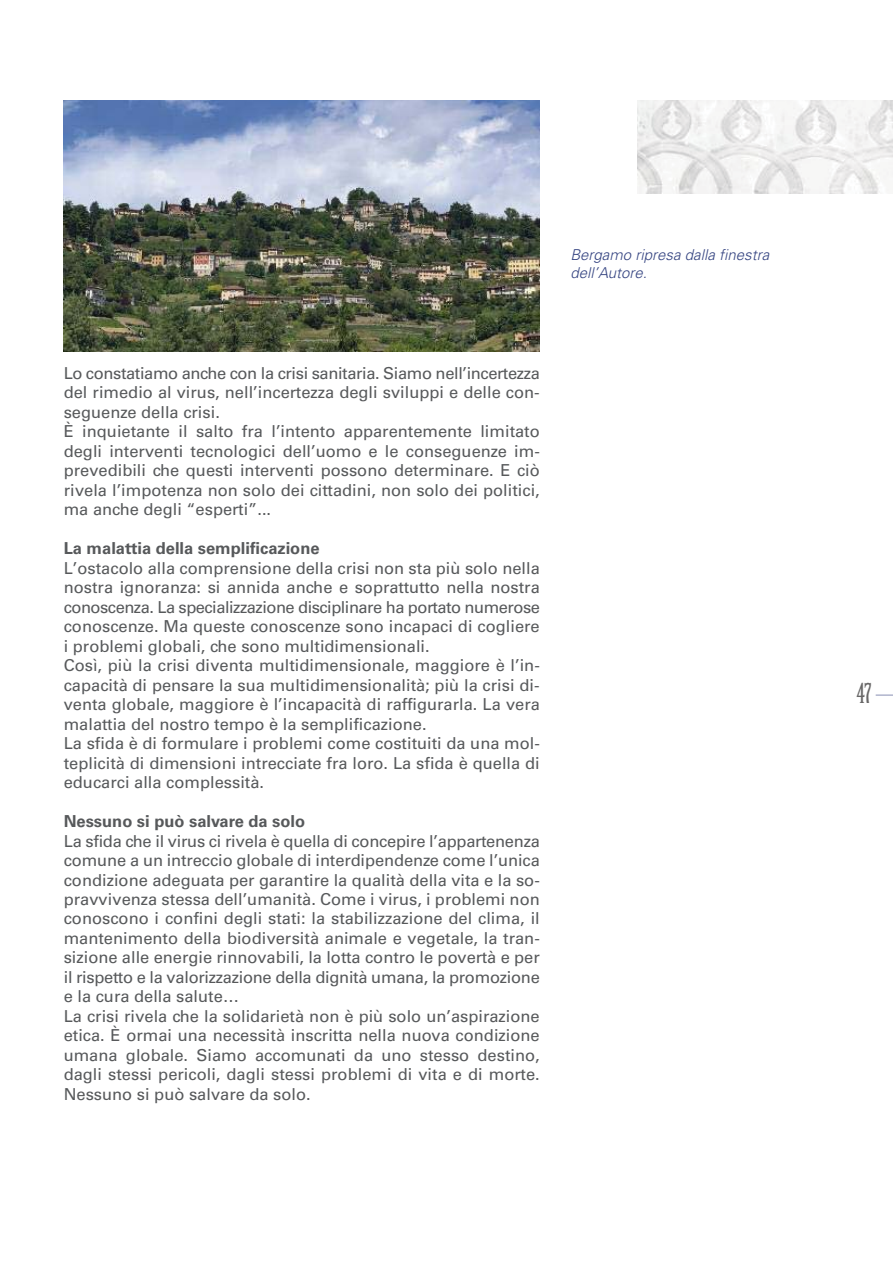
<style>
.page{position:relative;width:893px;height:1263px;background:#fff}
.page>*{position:absolute;margin:0;border:0;box-sizing:border-box;transform-origin:0 0}
.t1{font:27px "Birch Std";color:#686767}
.t2{font:16.5px/19.5px "Univers";color:#57595b}
.t3{font:700 16.5px "Univers";color:#57595b}
.t4{font:italic 300 15px/18px "Univers";color:#354481}
</style>
<div class="page">
<svg style="left:876px;top:694px;width:17px;height:2px"></svg>
<img style="left:638px;top:100px;width:255px;height:94px">
<img style="left:64px;top:100px;width:476px;height:252px">
<p class="t4" style="left:570px;top:247px;width:201px">Bergamo ripresa dalla finestra dell’Autore.</p>
<p class="t2" style="left:64px;top:365px;width:478px">Lo constatiamo anche con la crisi sanitaria. Siamo nell’incertezza del rimedio al virus, nell’incertezza degli sviluppi e delle con&shy;seguenze della crisi.<br>È inquietante il salto fra l’intento apparentemente limitato degli interventi tecnologici dell’uomo e le conseguenze im&shy;prevedibili che questi interventi possono determinare. E ciò rivela l’impotenza non solo dei cittadini, non solo dei politici, ma anche degli “esperti”...</p>
<p class="t3" style="left:64px;top:542px;width:257px">La malattia della semplificazione</p>
<p class="t2" style="left:64px;top:560px;width:478px">L’ostacolo alla comprensione della crisi non sta più solo nella nostra ignoranza: si annida anche e soprattutto nella nostra conoscenza. La specializzazione disciplinare ha portato numerose conoscenze. Ma queste conoscenze sono incapaci di cogliere i problemi globali, che sono multidimensionali.<br>Così, più la crisi diventa multidimensionale, maggiore è l’in&shy;capacità di pensare la sua multidimensionalità; più la crisi di&shy;venta globale, maggiore è l’incapacità di raffigurarla. La vera malattia del nostro tempo è la semplificazione.<br>La sfida è di formulare i problemi come costituiti da una mol&shy;teplicità di dimensioni intrecciate fra loro. La sfida è quella di educarci alla complessità.</p>
<p class="t3" style="left:64px;top:815px;width:243px">Nessuno si può salvare da solo</p>
<p class="t2" style="left:64px;top:832px;width:478px">La sfida che il virus ci rivela è quella di concepire l’appartenenza comune a un intreccio globale di interdipendenze come l’unica condizione adeguata per garantire la qualità della vita e la so&shy;pravvivenza stessa dell’umanità. Come i virus, i problemi non conoscono i confini degli stati: la stabilizzazione del clima, il mantenimento della biodiversità animale e vegetale, la tran&shy;sizione alle energie rinnovabili, la lotta contro le povertà e per il rispetto e la valorizzazione della dignità umana, la promozione e la cura della salute…<br>La crisi rivela che la solidarietà non è più solo un’aspirazione etica. È ormai una necessità inscritta nella nuova condizione umana globale. Siamo accomunati da uno stesso destino, dagli stessi pericoli, dagli stessi problemi di vita e di morte.<br>Nessuno si può salvare da solo.</p>
<h1 class="t1" style="left:857px;top:678px;width:16px">47</h1>
</div>
